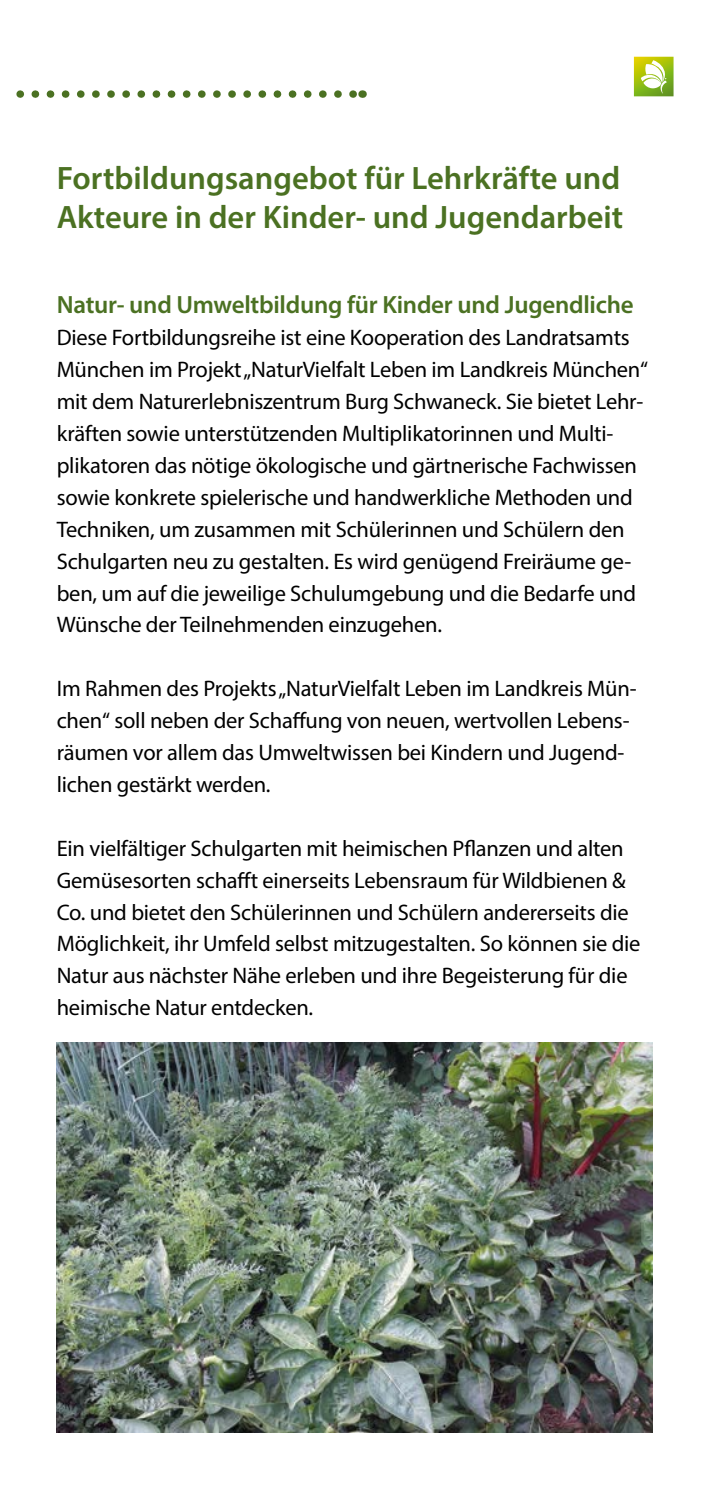
<style>
.page{position:relative;width:709px;height:1489px;background:#fff}
.page>*{position:absolute;margin:0;border:0;box-sizing:border-box;transform-origin:0 0}
.t1{font:600 32.5px/39px "Myriad Pro";color:#4b7122}
.t2{font:600 25px "Myriad Pro";letter-spacing:-.01em;color:#4b7122}
.t3{font:22.5px/32px "Myriad Pro";letter-spacing:-.01em;color:#000}
</style>
<div class="page">
<img style="left:57px;top:1042px;width:595px;height:389px">
<svg style="left:16px;top:90px;width:338px;height:8px"></svg>
<svg style="left:634px;top:57px;width:39px;height:39px"></svg>
<h1 class="t1" style="left:57px;top:158px;width:568px">Fortbildungsangebot für Lehrkräfte und<br>Akteure in der Kinder- und Jugendarbeit</h1>
<p class="t2" style="left:57px;top:289px;width:578px">Natur- und Umweltbildung für Kinder und Jugendliche</p>
<p class="t3" style="left:57px;top:321px;width:593px">Diese Fortbildungsreihe ist eine Kooperation des Landratsamts München im Projekt „NaturVielfalt Leben im Landkreis München“ mit dem Naturerlebniszentrum Burg Schwaneck. Sie bietet Lehr&shy;kräften sowie unterstützenden Multiplikatorinnen und Multi&shy;plikatoren das nötige ökologische und gärtnerische Fachwissen sowie konkrete spielerische und handwerkliche Methoden und Techniken, um zusammen mit Schülerinnen und Schülern den Schulgarten neu zu gestalten. Es wird genügend Freiräume ge&shy;ben, um auf die jeweilige Schulumgebung und die Bedarfe und Wünsche der Teilnehmenden einzugehen.</p>
<p class="t3" style="left:57px;top:672px;width:581px">Im Rahmen des Projekts „NaturVielfalt Leben im Landkreis Mün&shy;chen“ soll neben der Schaffung von neuen, wertvollen Lebens&shy;räumen vor allem das Umweltwissen bei Kindern und Jugend&shy;lichen gestärkt werden.</p>
<p class="t3" style="left:57px;top:831px;width:585px">Ein vielfältiger Schulgarten mit heimischen Pflanzen und alten Gemüsesorten schafft einerseits Lebensraum für Wildbienen &amp; Co. und bietet den Schülerinnen und Schülern andererseits die Möglichkeit, ihr Umfeld selbst mitzugestalten. So können sie die Natur aus nächster Nähe erleben und ihre Begeisterung für die heimische Natur entdecken.</p>
</div>
